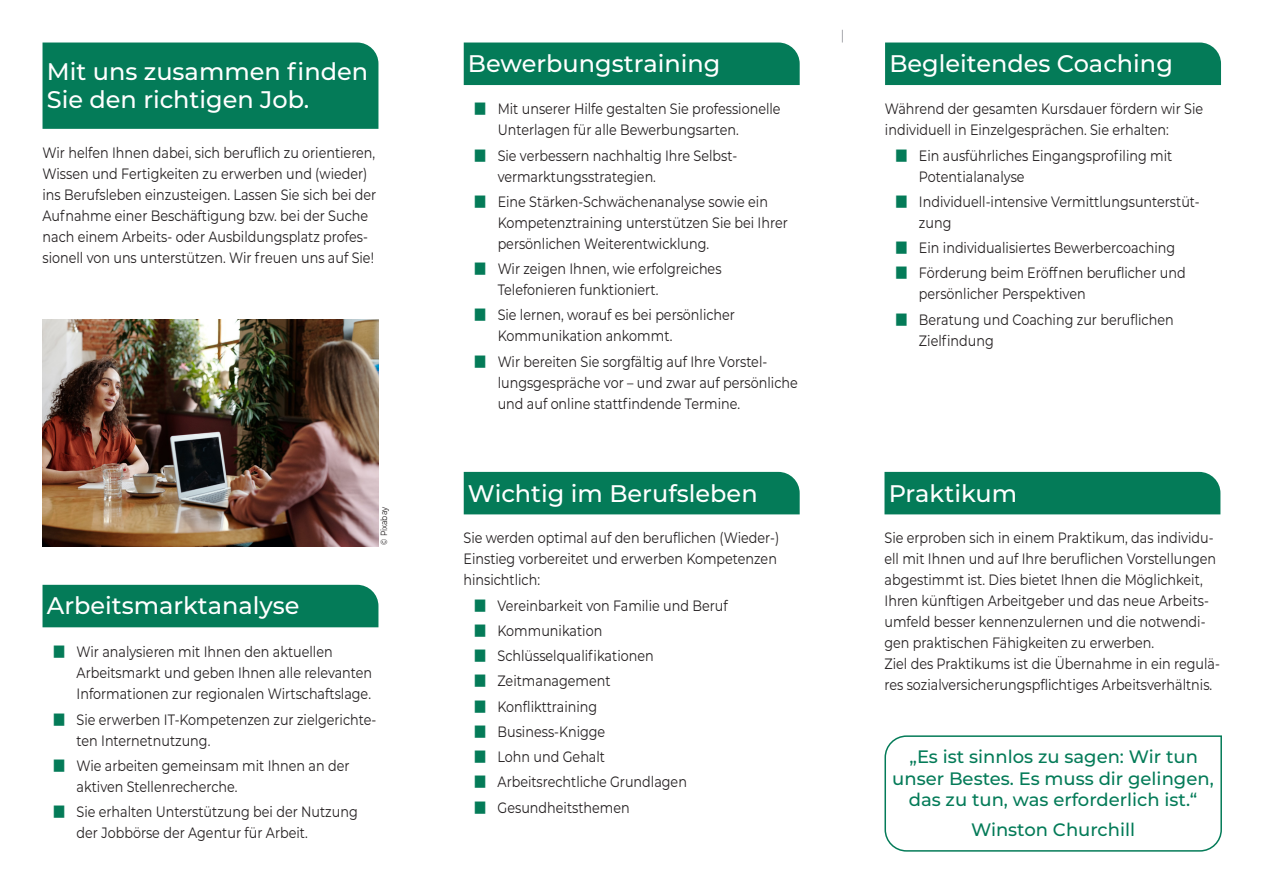
<style>
.page{position:relative;width:1263px;height:893px;background:#fff}
.page>*{position:absolute;margin:0;border:0;box-sizing:border-box;transform-origin:0 0}
.t1{font:500 24px/28.8px "Montserrat";color:#fff}
.t2{font:500 18px/21.6px "Montserrat";color:#047b58;text-align:center}
.t3{font:15px/21px "Montserrat";color:#231f20;scale:.85 1}
.t4{font:9px "Montserrat";letter-spacing:-.005em;color:#231f20;scale:.85 1}
.s1{font-size:31.5px;color:#047b58}
</style>
<div class="page">
<svg style="left:842px;top:30px;width:1px;height:13px"></svg>
<div style="left:43px;top:43px;width:335px;height:86px;background:#047b58"></div>
<svg style="left:884px;top:735px;width:338px;height:117px"></svg>
<div style="left:885px;top:43px;width:336px;height:42px;background:#047b58"></div>
<div style="left:884px;top:472px;width:336px;height:42px;background:#047b58"></div>
<div style="left:464px;top:43px;width:336px;height:42px;background:#047b58"></div>
<div style="left:43px;top:585px;width:335px;height:42px;background:#047b58"></div>
<div style="left:464px;top:472px;width:336px;height:42px;background:#047b58"></div>
<img style="left:43px;top:319px;width:335px;height:228px">
<h1 class="t1" style="left:47px;top:56px;width:323px">Mit uns zusammen finden<br>Sie den richtigen Job.</h1>
<p class="t3" style="left:43px;top:142px;width:394px">Wir helfen Ihnen dabei, sich beruflich zu orientieren, Wissen und Fertigkeiten zu erwerben und (wieder) ins Berufsleben einzusteigen. Lassen Sie sich bei der Aufnahme einer Beschäftigung bzw. bei der Suche nach einem Arbeits- oder Ausbildungsplatz profes&shy;sionell von uns unterstützen. Wir freuen uns auf Sie!</p>
<h1 class="t1" style="left:47px;top:591px;width:254px">Arbeitsmarktanalyse</h1>
<p class="t4" style="left:378px;top:545px;width:46px;rotate:-90deg">© Pixabay</p>
<p class="t3" style="left:77px;top:641px;width:349px;text-indent:-26px"><span class="s1">■</span> Wir analysieren mit Ihnen den aktuellen<br>Arbeitsmarkt und geben Ihnen alle relevanten<br>Informationen zur regionalen Wirtschaftslage.</p>
<p class="t3" style="left:77px;top:708px;width:354px;text-indent:-26px"><span class="s1">■</span> Sie erwerben IT-Kompetenzen zur zielgerichte&shy;ten Internetnutzung.</p>
<p class="t3" style="left:77px;top:754px;width:323px;text-indent:-26px"><span class="s1">■</span> Wie arbeiten gemeinsam mit Ihnen an der aktiven Stellenrecherche.</p>
<p class="t3" style="left:77px;top:801px;width:332px;text-indent:-26px"><span class="s1">■</span> Sie erhalten Unterstützung bei der Nutzung der Jobbörse der Agentur für Arbeit.</p>
<h1 class="t1" style="left:468px;top:48px;width:254px">Bewerbungstraining</h1>
<p class="t3" style="left:498px;top:98px;width:334px;text-indent:-26px"><span class="s1">■</span> Mit unserer Hilfe gestalten Sie professionelle<br>Unterlagen für alle Bewerbungsarten.</p>
<p class="t3" style="left:498px;top:144px;width:283px;text-indent:-26px"><span class="s1">■</span> Sie verbessern nachhaltig Ihre Selbst&shy;vermarktungsstrategien.</p>
<p class="t3" style="left:498px;top:191px;width:343px;text-indent:-26px"><span class="s1">■</span> Eine Stärken-Schwächenanalyse sowie ein<br>Kompetenztraining unterstützen Sie bei Ihrer persönlichen Weiterentwicklung.</p>
<p class="t3" style="left:498px;top:258px;width:265px;text-indent:-26px"><span class="s1">■</span> Wir zeigen Ihnen, wie erfolgreiches<br>Telefonieren funktioniert.</p>
<p class="t3" style="left:498px;top:304px;width:281px;text-indent:-26px"><span class="s1">■</span> Sie lernen, worauf es bei persönlicher<br>Kommunikation ankommt.</p>
<p class="t3" style="left:498px;top:350px;width:355px;text-indent:-26px"><span class="s1">■</span> Wir bereiten Sie sorgfältig auf Ihre Vorstel&shy;lungsgespräche vor – und zwar auf persönliche und auf online stattfindende Termine.</p>
<h1 class="t1" style="left:468px;top:478px;width:291px">Wichtig im Berufsleben</h1>
<p class="t3" style="left:463px;top:527px;width:373px">Sie werden optimal auf den beruflichen (Wieder-)<br>Einstieg vorbereitet und erwerben Kompetenzen hinsichtlich:</p>
<p class="t3" style="left:472px;top:594px;width:302px"><span class="s1">■</span> Vereinbarkeit von Familie und Beruf</p>
<p class="t3" style="left:472px;top:619px;width:155px"><span class="s1">■</span> Kommunikation</p>
<p class="t3" style="left:472px;top:645px;width:215px"><span class="s1">■</span> Schlüsselqualifikationen</p>
<p class="t3" style="left:472px;top:670px;width:165px"><span class="s1">■</span> Zeitmanagement</p>
<p class="t3" style="left:472px;top:695px;width:149px"><span class="s1">■</span> Konflikttraining</p>
<p class="t3" style="left:472px;top:721px;width:158px"><span class="s1">■</span> Business-Knigge</p>
<p class="t3" style="left:472px;top:746px;width:158px"><span class="s1">■</span> Lohn und Gehalt</p>
<p class="t3" style="left:472px;top:771px;width:254px"><span class="s1">■</span> Arbeitsrechtliche Grundlagen</p>
<p class="t3" style="left:472px;top:796px;width:187px"><span class="s1">■</span> Gesundheitsthemen</p>
<h1 class="t1" style="left:889px;top:48px;width:285px">Begleitendes Coaching</h1>
<p class="t3" style="left:885px;top:98px;width:376px">Während der gesamten Kursdauer fördern wir Sie individuell in Einzelgesprächen. Sie erhalten:</p>
<p class="t3" style="left:919px;top:144px;width:300px;text-indent:-26px"><span class="s1">■</span> Ein ausführliches Eingangsprofiling mit<br>Potentialanalyse</p>
<p class="t3" style="left:919px;top:191px;width:332px;text-indent:-26px"><span class="s1">■</span> Individuell-intensive Vermittlungsunterstüt&shy;zung</p>
<p class="t3" style="left:893px;top:237px;width:333px"><span class="s1">■</span> Ein individualisiertes Bewerbercoaching</p>
<p class="t3" style="left:919px;top:262px;width:315px;text-indent:-26px"><span class="s1">■</span> Förderung beim Eröffnen beruflicher und persönlicher Perspektiven</p>
<p class="t3" style="left:919px;top:308px;width:301px;text-indent:-26px"><span class="s1">■</span> Beratung und Coaching zur beruflichen<br>Zielfindung</p>
<h1 class="t1" style="left:889px;top:478px;width:130px">Praktikum</h1>
<p class="t3" style="left:884px;top:527px;width:396px">Sie erproben sich in einem Praktikum, das individu&shy;ell mit Ihnen und auf Ihre beruflichen Vorstellungen abgestimmt ist. Dies bietet Ihnen die Möglichkeit, Ihren künftigen Arbeitgeber und das neue Arbeits&shy;umfeld besser kennenzulernen und die notwendi&shy;gen praktischen Fähigkeiten zu erwerben.<br>Ziel des Praktikums ist die Übernahme in ein regulä&shy;res sozialversicherungspflichtiges Arbeitsverhältnis.</p>
<p class="t2" style="left:892px;top:745px;width:323px">„Es ist sinnlos zu sagen: Wir tun unser Bestes. Es muss dir gelingen, das zu tun, was erforderlich ist.“</p>
<p class="t2" style="left:971px;top:818px;width:166px">Winston Churchill</p>
</div>
